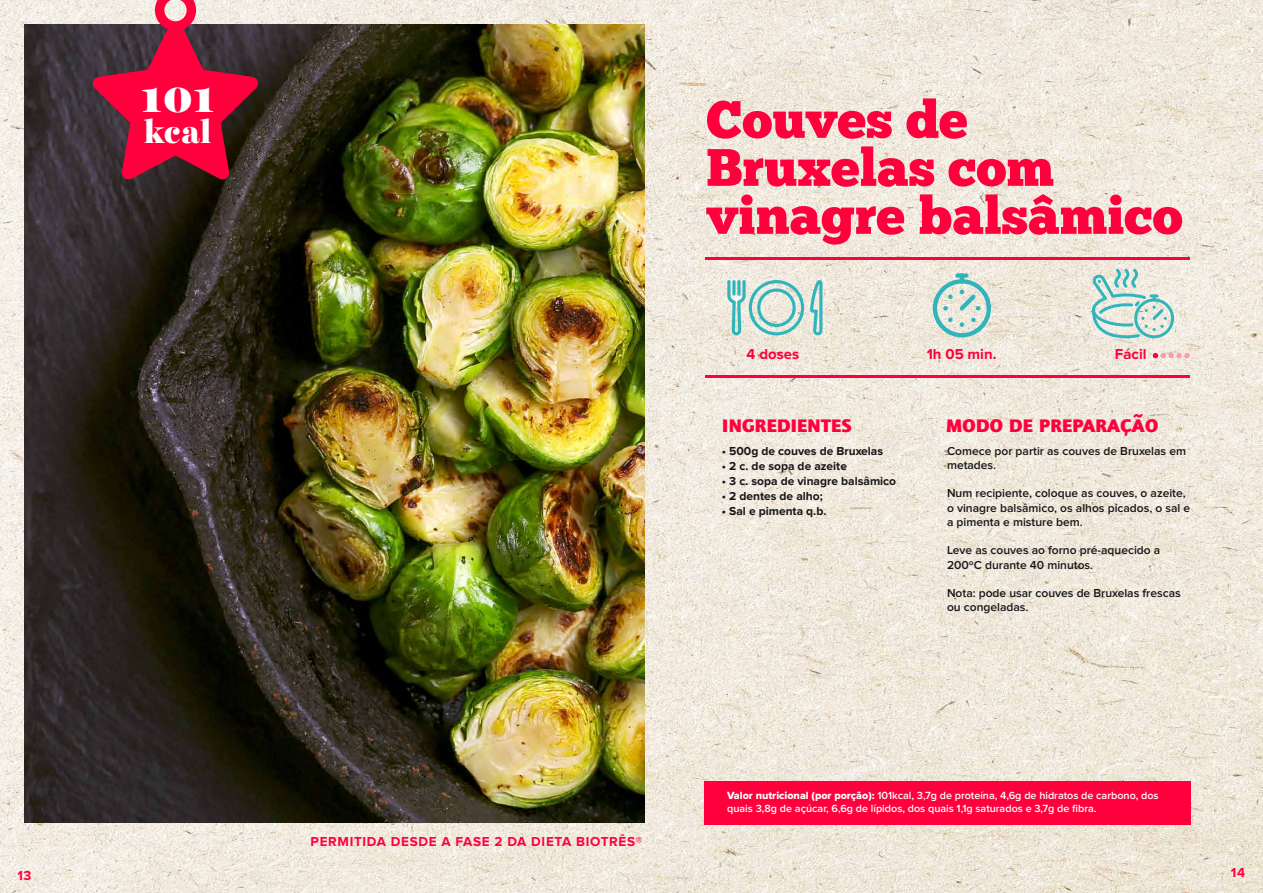
<style>
.page{position:relative;width:1263px;height:893px;background:#fff}
.page>*{position:absolute;margin:0;border:0;box-sizing:border-box;transform-origin:0 0}
.t1{font:52.5px/48px "Chunk Five Ex";color:#ff003d}
.t2{font:900 45px "Harriet Display";color:#fff}
.t3{font:900 31.65px "Harriet Display";color:#fff}
.t4{font:700 23.85px "Foundry Journal SC";color:#ff003d}
.t5{font:700 14.85px "Proxima Nova";color:#ff003d}
.t6{font:700 13.5px "Proxima Nova";letter-spacing:.05em;color:#ff003d}
.t7{font:600 12px/14.2px "Proxima Nova";color:#171517}
.t8{font:700 12px "Proxima Nova";color:#171517}
.t9{font:600 10.8px/12.6px "Proxima Nova";color:#fff}
.s1{font-family:"Proxima Nova Extrabld";font-weight:400}
</style>
<div class="page">
<img style="left:0;top:0;width:1263px;height:893px">
<img style="left:25px;top:24px;width:620px;height:798px">
<svg style="left:92px;top:0;width:167px;height:180px;background:#a8304c"></svg>
<div style="left:704px;top:781px;width:486px;height:43px;background:#ff003d"></div>
<hr style="left:705px;top:375px;width:485px;height:3px;background:#ff003d">
<hr style="left:705px;top:257px;width:485px;height:3px;background:#ff003d">
<svg style="left:1091px;top:269px;width:83px;height:69px;background:#c1dcd6"></svg>
<svg style="left:810px;top:280px;width:12px;height:55px"></svg>
<svg style="left:727px;top:280px;width:77px;height:55px;background:#b4d8d3"></svg>
<svg style="left:933px;top:279px;width:58px;height:58px;background:#bad9d2"></svg>
<hr style="left:960px;top:273px;width:4px;height:11px;background:#31b5bc;border-radius:2px">
<div style="left:955px;top:273px;width:13px;height:5px;background:#31b5bc;border-radius:2px"></div>
<svg style="left:1153px;top:353px;width:37px;height:5px"></svg>
<p class="t6" style="left:17px;top:869px;width:16px">13</p>
<h2 class="t2" style="left:140px;top:64px;width:76px">101</h2>
<h3 class="t3" style="left:144px;top:110px;width:69px">kcal</h3>
<h1 class="t1" style="left:706px;top:94px;width:478px">Couves de<br>Bruxelas com vinagre balsâmico</h1>
<p class="t5" style="left:747px;top:348px;width:54px">4 doses</p>
<p class="t5" style="left:927px;top:348px;width:71px">1h 05 min.</p>
<p class="t5" style="left:1115px;top:348px;width:33px">Fácil</p>
<h3 class="t4" style="left:722px;top:410px;width:132px">ingredientes</h3>
<h3 class="t4" style="left:946px;top:410px;width:214px">modo de preparação</h3>
<p class="t8" style="left:722px;top:445px;width:163px">• 500g de couves de Bruxelas</p>
<p class="t8" style="left:722px;top:460px;width:127px">• 2 c. de sopa de azeite</p>
<p class="t8" style="left:722px;top:475px;width:176px">• 3 c. sopa de vinagre balsâmico</p>
<p class="t8" style="left:722px;top:490px;width:103px">• 2 dentes de alho;</p>
<p class="t8" style="left:722px;top:505px;width:106px">• Sal e pimenta q.b.</p>
<p class="t7" style="left:947px;top:444px;width:241px">Comece por partir as couves de Bruxelas em metades.</p>
<p class="t7" style="left:947px;top:487px;width:245px">Num recipiente, coloque as couves, o azeite, o vinagre balsâmico, os alhos picados, o sal e a pimenta e misture bem.</p>
<p class="t7" style="left:947px;top:544px;width:215px">Leve as couves ao forno pré-aquecido a<br>200ºC durante 40 minutos.</p>
<p class="t7" style="left:947px;top:586px;width:235px">Nota: pode usar couves de Bruxelas frescas ou congeladas.</p>
<p class="t6" style="left:311px;top:836px;width:333px">PERMITIDA DESDE A FASE 2 DA DIETA BIOTRÊS®</p>
<p class="t9" style="left:727px;top:790px;width:433px"><span class="s1">Valor nutricional (por porção):</span> 101kcal, 3,7g de proteína, 4,6g de hidratos de carbono, dos quais 3,8g de açúcar, 6,6g de lípidos, dos quais 1,1g saturados e 3,7g de fibra.</p>
<p class="t6" style="left:1231px;top:866px;width:16px">14</p>
</div>
